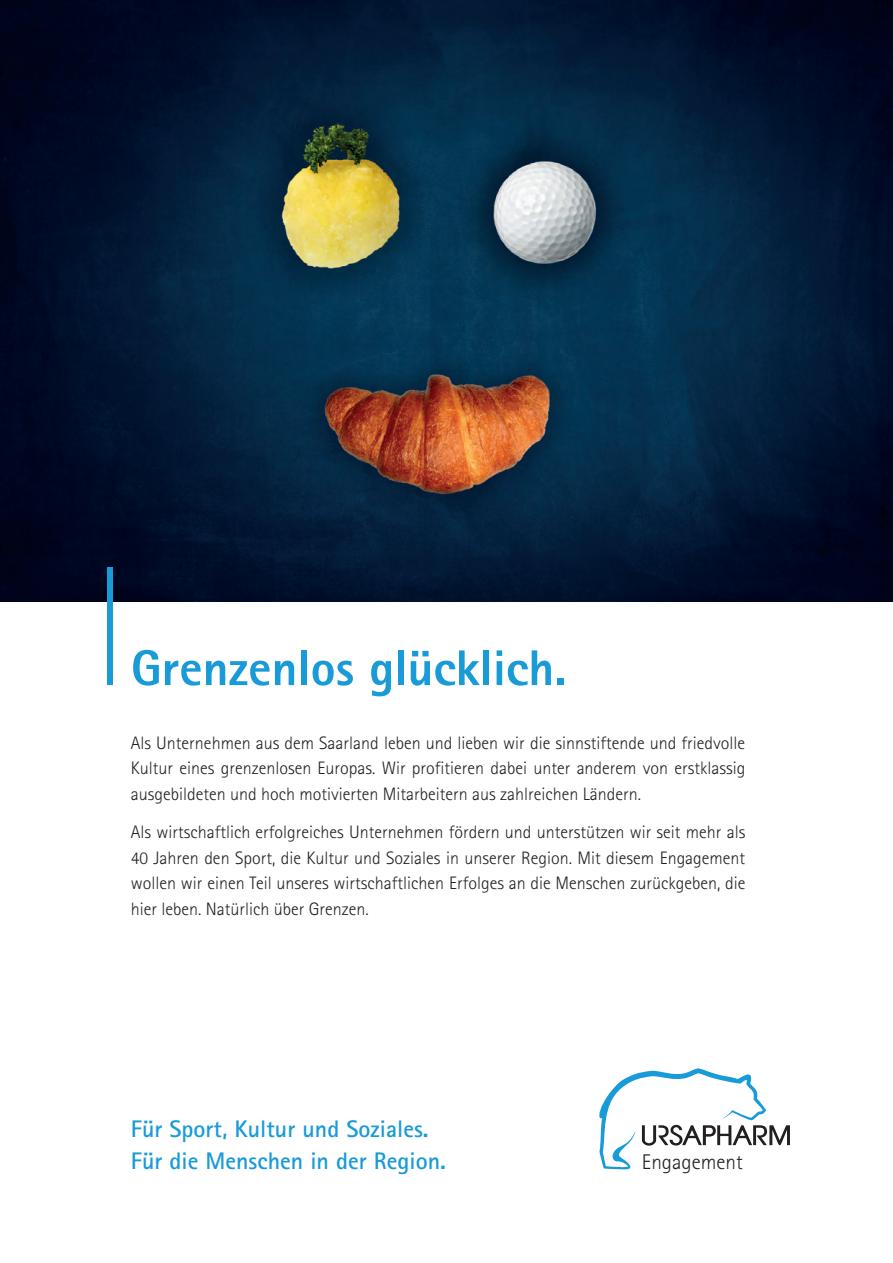
<style>
.page{position:relative;width:893px;height:1263px;background:#fff}
.page>*{position:absolute;margin:0;border:0;box-sizing:border-box;transform-origin:0 0}
.t1{font:800 50.25px "Rotis Sans Serif";color:#199bd8}
.t2{font:700 24px/31.5px "Rotis Sans Serif";color:#199bd8}
.t3{font:300 21.15px "Rotis Sans Serif";color:#231f20}
.t4{font:300 18px/25.5px "Rotis Sans Serif";color:#231f20;text-align:justify}
</style>
<div class="page">
<img style="left:0;top:0;width:893px;height:602px">
<svg style="left:599px;top:1068px;width:191px;height:101px"></svg>
<div style="left:107px;top:568px;width:6px;height:117px;background:#199bd8"></div>
<h1 class="t1" style="left:131px;top:636px;width:437px">Grenzenlos glücklich.</h1>
<p class="t4" style="left:131px;top:730px;width:616px">Als Unternehmen aus dem Saarland leben und lieben wir die sinnstiftende und friedvolle Kultur eines grenzenlosen Europas. Wir profitieren dabei unter anderem von erstklassig ausgebildeten und hoch motivierten Mitarbeitern aus zahlreichen Ländern.</p>
<p class="t4" style="left:131px;top:819px;width:616px">Als wirtschaftlich erfolgreiches Unternehmen fördern und unterstützen wir seit mehr als 40 Jahren den Sport, die Kultur und Soziales in unserer Region. Mit diesem Engagement wollen wir einen Teil unseres wirtschaftlichen Erfolges an die Menschen zurückgeben, die hier leben. Natürlich über Grenzen.</p>
<h2 class="t2" style="left:131px;top:1113px;width:317px">Für Sport, Kultur und Soziales.<br>Für die Menschen in der Region.</h2>
<p class="t3" style="left:642px;top:1150px;width:102px">Engagement</p>
</div>
